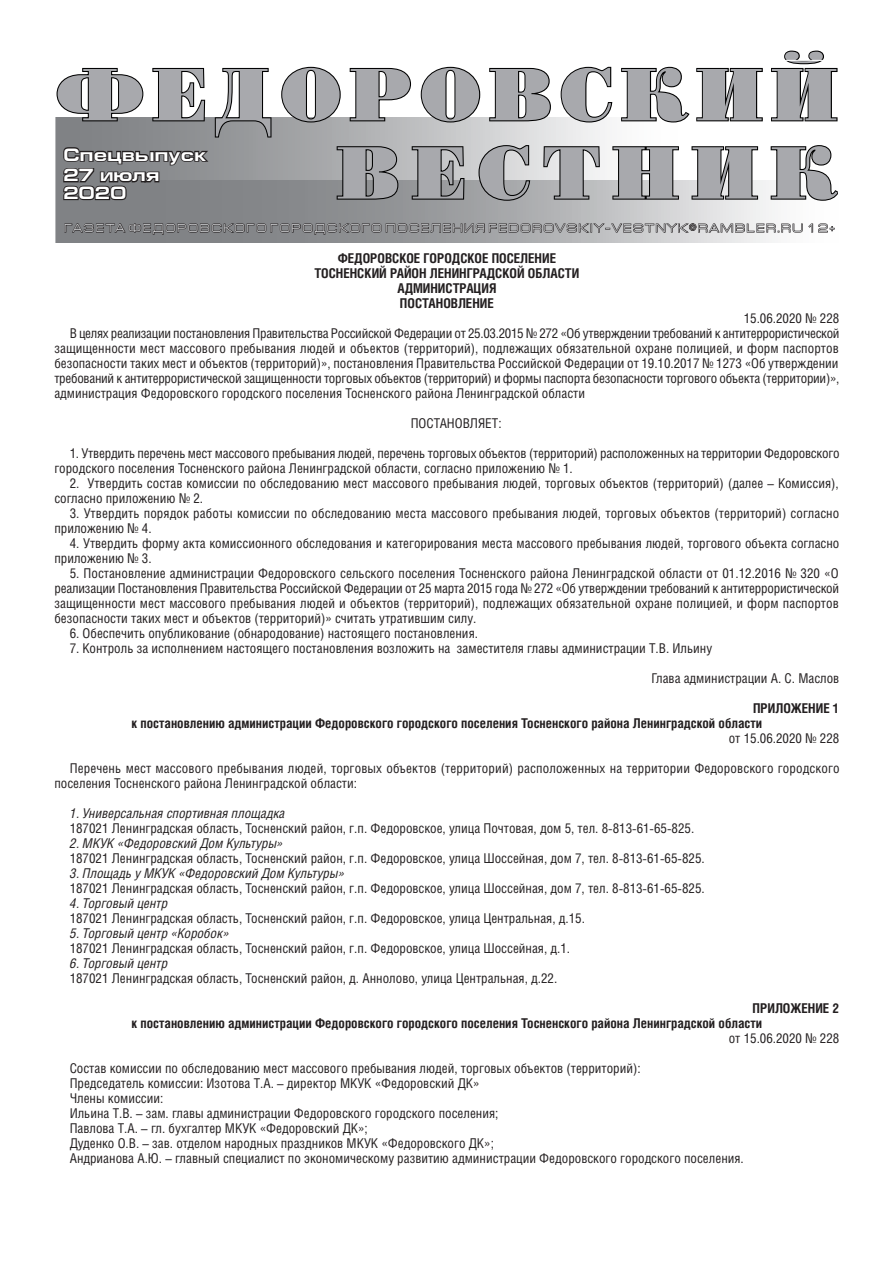
<style>
.page{position:relative;width:893px;height:1263px;background:#fff}
.page>*{position:absolute;margin:0;border:0;box-sizing:border-box;transform-origin:0 0}
.t1{font:74.1px "Bodoni TM Poster";letter-spacing:.1em;color:#a8a9ad}
.t2{font:74.1px "Bodoni TM Poster";letter-spacing:.16em;color:#a8a9ad}
.t3{font:700 17.7px/20.7px "Europe Ext";letter-spacing:.02em;color:#fff}
.t4{font:13.5px/15px "Helios Cond";color:#231f20}
.t5{font:700 13.5px/15px "Helios Cond";color:#231f20}
.t6{font:13.5px "Helios Cond";letter-spacing:-.02em;color:#231f20}
.t7{font:italic 13.5px "Helios Cond";color:#231f20}
.t8{font:11.55px "Europe Ext";letter-spacing:.13em;color:#d1d2d4}
</style>
<div class="page">
<div style="left:55px;top:117px;width:623px;height:62px;background:linear-gradient(to right,#707376,#fefeff)"></div>
<svg style="left:56px;top:180px;width:719px;height:62px;background:#a0a1a4"></svg>
<svg style="left:56px;top:67px;width:88px;height:55px"></svg>
<svg style="left:151px;top:67px;width:55px;height:55px"></svg>
<svg style="left:214px;top:67px;width:59px;height:72px"></svg>
<svg style="left:280px;top:66px;width:62px;height:58px"></svg>
<svg style="left:349px;top:67px;width:63px;height:55px"></svg>
<svg style="left:420px;top:66px;width:61px;height:58px"></svg>
<svg style="left:488px;top:67px;width:64px;height:55px"></svg>
<svg style="left:560px;top:66px;width:53px;height:58px"></svg>
<svg style="left:620px;top:66px;width:143px;height:58px"></svg>
<svg style="left:771px;top:50px;width:66px;height:72px"></svg>
<svg style="left:336px;top:145px;width:63px;height:56px;background:#818284"></svg>
<svg style="left:411px;top:145px;width:55px;height:56px;background:#878889"></svg>
<svg style="left:477px;top:144px;width:54px;height:58px;background:#a2a2a4"></svg>
<svg style="left:542px;top:145px;width:59px;height:56px;background:#afb0b1"></svg>
<svg style="left:611px;top:145px;width:69px;height:56px"></svg>
<svg style="left:690px;top:146px;width:69px;height:55px"></svg>
<svg style="left:770px;top:145px;width:67px;height:57px"></svg>
<svg style="left:64px;top:222px;width:771px;height:21px;background:#8f8f91"></svg>
<svg style="left:62px;top:146px;width:149px;height:55px;background:#636365"></svg>
<h1 class="t1" style="left:55px;top:45px;width:784px">ФЕДОРОВСКИЙ</h1>
<h2 class="t3" style="left:63px;top:144px;width:144px">Спецвыпуск<br>27 июля</h2>
<h2 class="t3" style="left:63px;top:183px;width:65px">2020</h2>
<h1 class="t2" style="left:336px;top:124px;width:503px">ВЕСТНИК</h1>
<p class="t8" style="left:64px;top:222px;width:772px">ГАЗЕТА ФЕДОРОВСКОГО ГОРОДСКОГО ПОСЕЛЕНИЯ FEDOROVSKIY-VESTNYK@RAMBLER.RU 12+</p>
<p class="t5" style="left:314px;top:250px;width:267px;text-align:center">Федоровское городское поселение<br>Тосненский район Ленинградской области<br>Администрация<br>Постановление</p>
<p class="t4" style="left:744px;top:310px;width:97px">15.06.2020 № 228</p>
<p class="t6" style="left:70px;top:325px;width:771px">В целях реализации постановления Правительства Российской Федерации от 25.03.2015 № 272 «Об утверждении требований к антитеррористической</p>
<p class="t4" style="left:54px;top:340px;width:786px">защищенности мест массового пребывания людей и объектов (территорий), подлежащих обязательной охране полицией, и форм паспортов</p>
<p class="t4" style="left:54px;top:355px;width:786px">безопасности таких мест и объектов (территорий)», постановления Правительства Российской Федерации от 19.10.2017 № 1273 «Об утверждении</p>
<p class="t6" style="left:54px;top:370px;width:787px">требований к антитеррористической защищенности торговых объектов (территорий) и формы паспорта безопасности торгового объекта (территории)»,</p>
<p class="t4" style="left:54px;top:385px;width:532px">администрация Федоровского городского поселения Тосненского района Ленинградской области</p>
<p class="t4" style="left:411px;top:415px;width:92px">ПОСТАНОВЛЯЕТ:</p>
<p class="t4" style="left:54px;top:445px;width:787px;text-indent:15px">1. Утвердить перечень мест массового пребывания людей, перечень торговых объектов (территорий) расположенных на территории Федоровского городского поселения Тосненского района Ленинградской области, согласно приложению № 1.</p>
<p class="t4" style="left:54px;top:475px;width:786px;text-indent:15px">2. Утвердить состав комиссии по обследованию мест массового пребывания людей, торговых объектов (территорий) (далее – Комиссия), согласно приложению № 2.</p>
<p class="t4" style="left:54px;top:505px;width:786px;text-indent:15px">3. Утвердить порядок работы комиссии по обследованию места массового пребывания людей, торговых объектов (территорий) согласно приложению № 4.</p>
<p class="t4" style="left:54px;top:535px;width:786px;text-indent:15px">4. Утвердить форму акта комиссионного обследования и категорирования места массового пребывания людей, торгового объекта согласно приложению № 3.</p>
<p class="t4" style="left:54px;top:565px;width:786px;text-align:justify;text-indent:15px">5. Постановление администрации Федоровского сельского поселения Тосненского района Ленинградской области от 01.12.2016 № 320 «О реализации Постановления Правительства Российской Федерации от 25 марта 2015 года № 272 «Об утверждении требований к антитеррористической защищенности мест массового пребывания людей и объектов (территорий), подлежащих обязательной охране полицией, и форм паспортов безопасности таких мест и объектов (территорий)» считать утратившим силу.</p>
<p class="t4" style="left:70px;top:625px;width:410px">6. Обеспечить опубликование (обнародование) настоящего постановления.</p>
<p class="t4" style="left:70px;top:640px;width:644px">7. Контроль за исполнением настоящего постановления возложить на заместителя главы администрации Т.В. Ильину</p>
<p class="t4" style="left:651px;top:670px;width:189px">Глава администрации А. С. Маслов</p>
<p class="t5" style="left:132px;top:700px;width:709px;text-indent:621px">Приложение 1 к постановлению администрации Федоровского городского поселения Тосненского района Ленинградской области</p>
<p class="t4" style="left:729px;top:730px;width:112px">от 15.06.2020 № 228</p>
<p class="t4" style="left:54px;top:760px;width:787px;text-indent:15px">Перечень мест массового пребывания людей, торговых объектов (территорий) расположенных на территории Федоровского городского поселения Тосненского района Ленинградской области:</p>
<p class="t7" style="left:70px;top:805px;width:217px">1. Универсальная спортивная площадка</p>
<p class="t4" style="left:70px;top:820px;width:626px">187021 Ленинградская область, Тосненский район, г.п. Федоровское, улица Почтовая, дом 5, тел. 8-813-61-65-825.</p>
<p class="t7" style="left:70px;top:835px;width:215px">2. МКУК «Федоровский Дом Культуры»</p>
<p class="t4" style="left:70px;top:850px;width:637px">187021 Ленинградская область, Тосненский район, г.п. Федоровское, улица Шоссейная, дом 7, тел. 8-813-61-65-825.</p>
<p class="t7" style="left:70px;top:865px;width:277px">3. Площадь у МКУК «Федоровский Дом Культуры»</p>
<p class="t4" style="left:70px;top:880px;width:637px">187021 Ленинградская область, Тосненский район, г.п. Федоровское, улица Шоссейная, дом 7, тел. 8-813-61-65-825.</p>
<p class="t7" style="left:70px;top:895px;width:100px">4. Торговый центр</p>
<p class="t4" style="left:70px;top:910px;width:517px">187021 Ленинградская область, Тосненский район, г.п. Федоровское, улица Центральная, д.15.</p>
<p class="t7" style="left:70px;top:925px;width:161px">5. Торговый центр «Коробок»</p>
<p class="t4" style="left:70px;top:940px;width:502px">187021 Ленинградская область, Тосненский район, г.п. Федоровское, улица Шоссейная, д.1.</p>
<p class="t7" style="left:70px;top:955px;width:100px">6. Торговый центр</p>
<p class="t4" style="left:70px;top:970px;width:489px">187021 Ленинградская область, Тосненский район, д. Аннолово, улица Центральная, д.22.</p>
<p class="t5" style="left:132px;top:1000px;width:709px;text-indent:621px">Приложение 2 к постановлению администрации Федоровского городского поселения Тосненского района Ленинградской области</p>
<p class="t4" style="left:729px;top:1030px;width:112px">от 15.06.2020 № 228</p>
<p class="t4" style="left:70px;top:1060px;width:676px">Состав комиссии по обследованию мест массового пребывания людей, торговых объектов (территорий):<br>Председатель комиссии: Изотова Т.А. – директор МКУК «Федоровский ДК»<br>Члены комиссии:<br>Ильина Т.В. – зам. главы администрации Федоровского городского поселения;<br>Павлова Т.А. – гл. бухгалтер МКУК «Федоровский ДК»;<br>Дуденко О.В. – зав. отделом народных праздников МКУК «Федоровского ДК»;<br>Андрианова А.Ю. – главный специалист по экономическому развитию администрации Федоровского городского поселения.</p>
</div>
